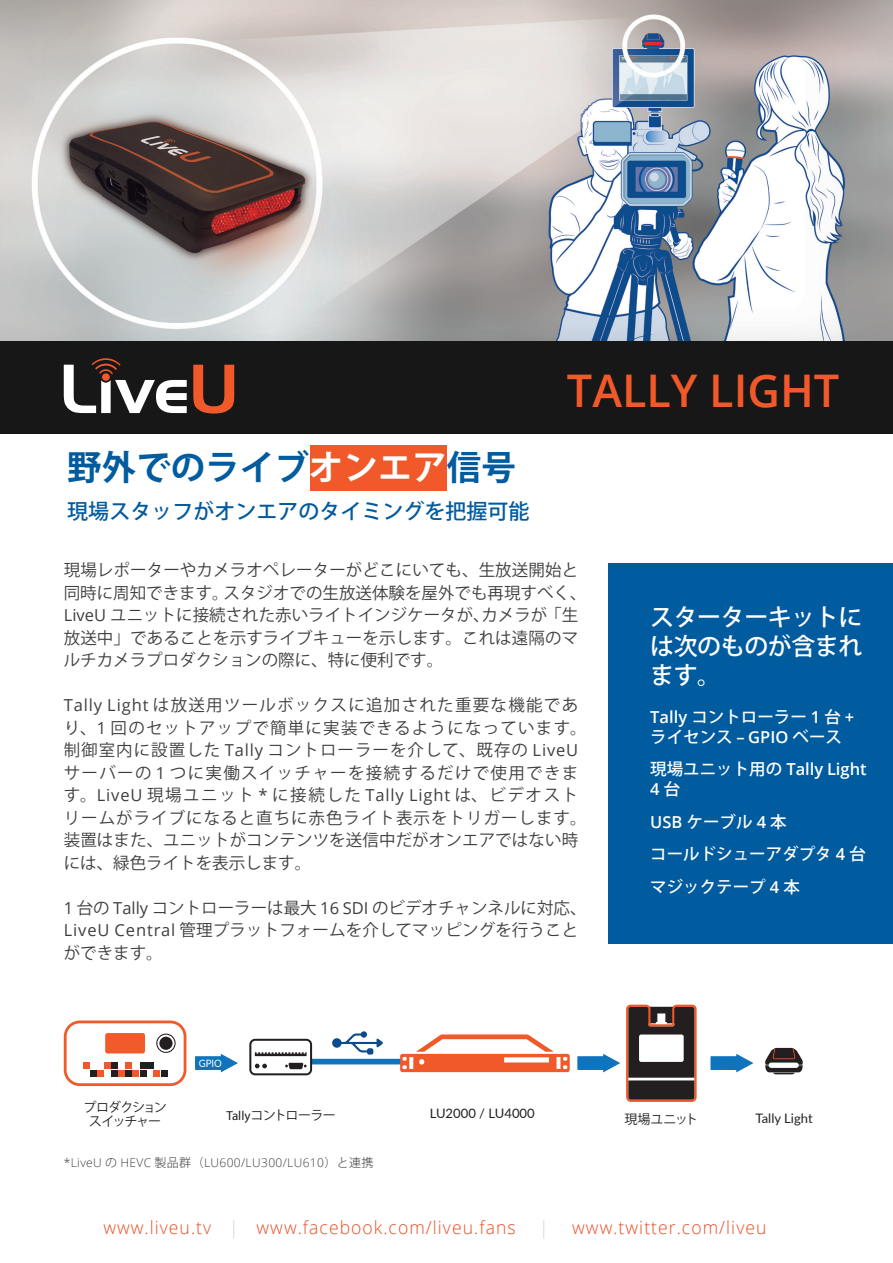
<style>
.page{position:relative;width:893px;height:1263px;background:#fff}
.page>*{position:absolute;margin:0;border:0;box-sizing:border-box;transform-origin:0 0}
.t1{font:600 45px "Open Sans";color:#f1592a}
.t2{font:700 34.5px "Koz Go Pr 6 N";color:#015b9f}
.t3{font:500 24px/28.8px "Koz Go Pr 6 N";letter-spacing:-.02em;color:#fff;text-align:justify}
.t4{font:500 21px "Koz Go Pr 6 N";color:#015b9f}
.t5{font:300 18px "Open Sans";letter-spacing:.06em;color:#ea4d24}
.t6{font:300 18px "Open Sans";color:#d1d2d4}
.t7{font:16.5px/22.5px "Koz Go Pr 6 N";letter-spacing:.07em;color:#3e3e3f}
.t8{font:16.5px/22.5px "Koz Go Pr 6 N";letter-spacing:.005em;color:#3e3e3f}
.t9{font:500 16.5px/32.5px "Koz Go Pr 6 N";color:#fff}
.t10{font:600 16.5px/19.8px "Open Sans";color:#fff}
.t11{font:13.05px "Koz Go Pr 6 N";letter-spacing:-.075em;color:#231f20}
.t12{font:13.05px "Lato";color:#231f20}
.t13{font:300 12px "Open Sans";letter-spacing:.03em;color:#3e3e3f}
.t14{font:10.2px "Lato";color:#fff;scale:.94 1}
.s1{color:#fff}
.s2{font-family:"Open Sans"}
.s3{font-family:"Myriad Hebrew"}
.s4{font-family:"Koz Go Pr 6 N"}
.s5{font-family:"Open Sans";font-weight:600}
.s6{font-family:"Koz Go Pr 6 N";font-weight:500}
</style>
<div class="page">
<div style="left:310px;top:445px;width:136px;height:45px;background:#f1592a"></div>
<div style="left:310px;top:446px;width:136px;height:45px;background:#f1592a"></div>
<div style="left:0;top:340px;width:893px;height:94px;background:#181717"></div>
<svg style="left:193px;top:365px;width:41px;height:48px"></svg>
<svg style="left:64px;top:358px;width:123px;height:55px"></svg>
<div style="left:608px;top:563px;width:285px;height:381px;background:#015b9f"></div>
<svg style="left:577px;top:1054px;width:43px;height:18px"></svg>
<svg style="left:626px;top:1005px;width:71px;height:97px"></svg>
<svg style="left:765px;top:1048px;width:38px;height:26px"></svg>
<div style="left:769px;top:1062px;width:30px;height:6px;background:#fff;border-radius:3px"></div>
<div style="left:311px;top:1059px;width:90px;height:5px;background:#1074bc"></div>
<svg style="left:400px;top:1034px;width:170px;height:38px"></svg>
<svg style="left:249px;top:1039px;width:63px;height:36px"></svg>
<svg style="left:332px;top:1031px;width:51px;height:23px"></svg>
<svg style="left:64px;top:1020px;width:122px;height:66px"></svg>
<div style="left:159px;top:1037px;width:14px;height:13px;background:#231f20;border-radius:50%"></div>
<div style="left:105px;top:1033px;width:40px;height:20px;background:#f15b2a;border-radius:2px"></div>
<svg style="left:710px;top:1054px;width:43px;height:18px"></svg>
<svg style="left:195px;top:1054px;width:43px;height:18px"></svg>
<img style="left:0;top:0;width:893px;height:340px">
<h2 class="t2" style="left:67px;top:448px;width:450px">野外でのライブ<span class="s1">オンエア</span>信号</h2>
<p class="t4" style="left:67px;top:499px;width:463px">現場スタッフがオンエアのタイミングを把握可能</p>
<h1 class="t1" style="left:567px;top:360px;width:274px">TALLY LIGHT</h1>
<p class="t8" style="left:224px;top:559px;width:364px;text-indent:-160px">現場レポーターやカメラオペレーターがどこにいても、生放送開始とスタジオでの生放送体験を屋外でも再現すべく、</p>
<p class="t8" style="left:64px;top:581px;width:166px">同時に周知できます。</p>
<p class="t8" style="left:64px;top:604px;width:516px"><span class="s2">LiveU</span> ユニットに接続された赤いライトインジケータが、<br>放送中」であることを示すライブキューを示します。これは遠隔のマルチカメラプロダクションの際に、特に便利です。</p>
<p class="t7" style="left:64px;top:694px;width:524px"><span class="s2">Tally Light</span> は放送用ツールボックスに追加された重要な機能であり、<span class="s2">1</span> 回のセットアップで簡単に実装できるようになっています。制御室内に設置した <span class="s2">Tally</span> コントローラーを介して、既存の <span class="s2">LiveU</span>サーバーの <span class="s2">1</span> つに実働スイッチャーを接続するだけで使用できます。<span class="s2">LiveU</span> 現場ユニット <span class="s2">*</span> に接続した <span class="s2">Tally Light</span> は、ビデオストリームがライブになると直ちに赤色ライト表示をトリガーします。装置はまた、ユニットがコンテンツを送信中だがオンエアではない時には、緑色ライトを表示します。</p>
<p class="t8" style="left:64px;top:897px;width:524px"><span class="s2">1</span> 台の <span class="s2">Tally</span> コントローラーは最大 <span class="s2">16 SDI</span> のビデオチャンネルに対応、<br><span class="s2">LiveU Central</span> 管理プラットフォームを介してマッピングを行うことができます。</p>
<p class="t8" style="left:481px;top:604px;width:98px">カメラが「生</p>
<p class="t11" style="left:83px;top:1100px;width:85px">プロダクション</p>
<p class="t11" style="left:89px;top:1114px;width:74px">スイッチャー</p>
<p class="t14" style="left:199px;top:1056px;width:26px">GPIO</p>
<p class="t11" style="left:226px;top:1108px;width:111px"><span class="s3">Tally</span>コントローラー</p>
<p class="t13" style="left:64px;top:1154px;width:311px">*LiveU <span class="s4">の</span> HEVC <span class="s4">製品群（</span>LU600/LU300/LU610<span class="s4">）と連携</span></p>
<p class="t12" style="left:430px;top:1104px;width:106px">LU2000 / LU4000</p>
<h3 class="t3" style="left:650px;top:603px;width:214px">スターターキットには次のものが含まれます。</h3>
<p class="t9" style="left:650px;top:707px;width:205px;line-height:19.8px"><span class="s5">Tally</span> コントローラー <span class="s5">1</span> 台 <span class="s5">+</span>ライセンス <span class="s5">– GPIO</span> ベース</p>
<p class="t10" style="left:650px;top:759px;width:218px"><span class="s6">現場ユニット用の</span> Tally Light<br>4<span class="s6">台</span></p>
<p class="t9" style="left:650px;top:806px;width:217px"><span class="s5">USB</span> ケーブル <span class="s5">4</span> 本<br>コールドシューアダプタ <span class="s5">4</span> 台マジックテープ <span class="s5">4</span> 本</p>
<p class="t11" style="left:624px;top:1112px;width:75px">現場ユニット</p>
<p class="t12" style="left:756px;top:1108px;width:59px">Tally Light</p>
<p class="t5" style="left:103px;top:1215px;width:109px">www.liveu.tv</p>
<p class="t6" style="left:229px;top:1215px;width:11px">|</p>
<p class="t5" style="left:256px;top:1215px;width:261px">www.facebook.com/liveu.fans</p>
<p class="t6" style="left:539px;top:1215px;width:11px">|</p>
<p class="t5" style="left:572px;top:1215px;width:196px">www.twitter.com/liveu</p>
</div>
